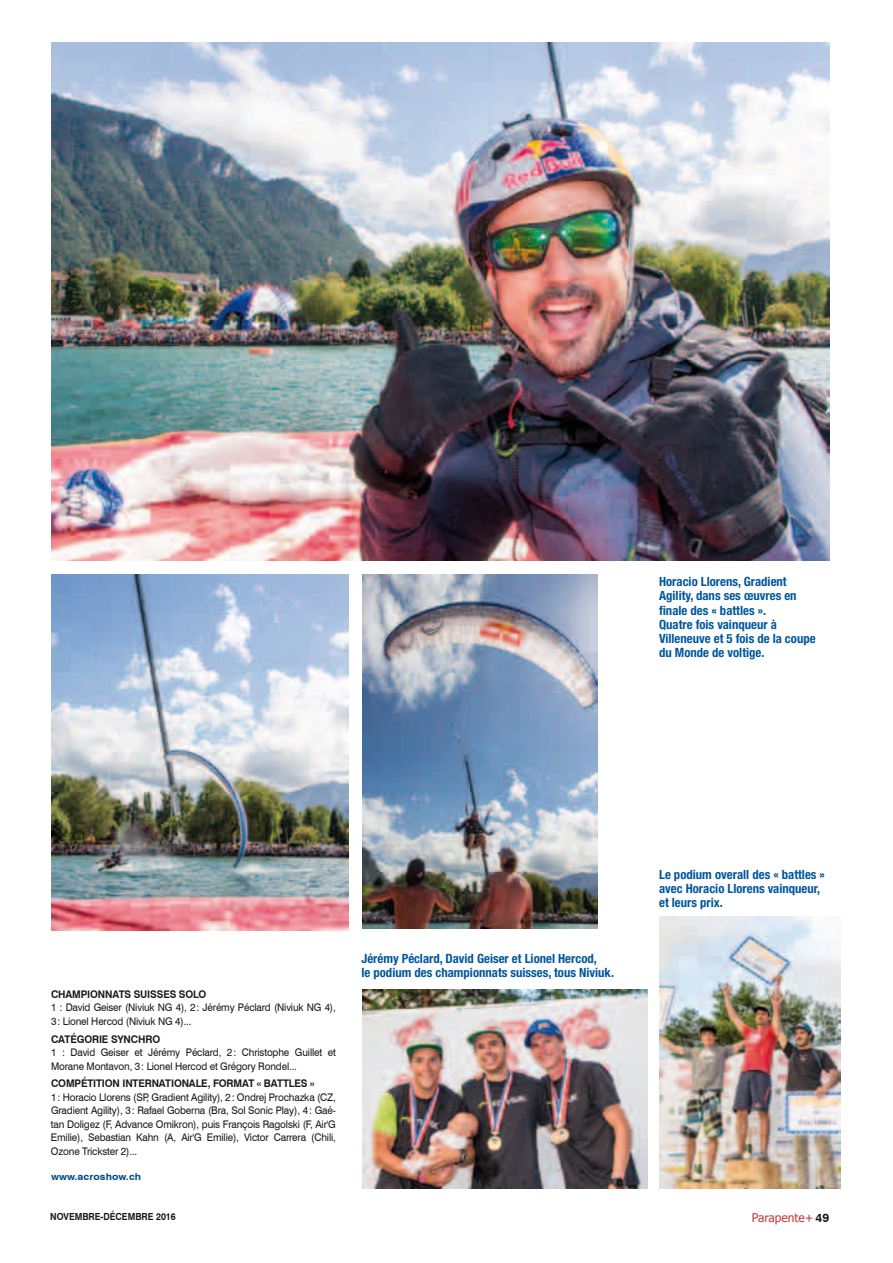
<style>
.page{position:relative;width:893px;height:1263px;background:#fff}
.page>*{position:absolute;margin:0;border:0;box-sizing:border-box;transform-origin:0 0}
.t1{font:700 condensed 12.75px/14.2px "Helvetica Neue";color:#01579d}
.t2{font:12px "Tahoma";color:#bf393c}
.t3{font:10.5px/13.5px "Swiss 721 BT";letter-spacing:-.015em;color:#1a171c;scale:.95 1}
.t4{font:700 10.5px "Swiss 721 BT";letter-spacing:-.015em;color:#1a171c;scale:.95 1}
.t5{font:700 9.75px "Swiss 721 BT";color:#1a171c;scale:.9 1}
.t6{font:700 9.45px "Swiss 721 BT";letter-spacing:.005em;color:#004b90;scale:1.11 1}
.s1{font-family:"Swiss 721 BT";font-weight:700;color:#1a171c}
</style>
<div class="page">
<img style="left:51px;top:43px;width:778px;height:518px">
<img style="left:362px;top:574px;width:236px;height:355px">
<img style="left:51px;top:574px;width:298px;height:356px">
<img style="left:362px;top:990px;width:285px;height:198px">
<img style="left:659px;top:916px;width:181px;height:272px">
<p class="t1" style="left:659px;top:574px;width:158px">Horacio Llorens, Gradient<br>Agility, dans ses œuvres en finale des « battles ».<br>Quatre fois vainqueur à<br>Villeneuve et 5 fois de la coupe du Monde de voltige.</p>
<p class="t4" style="left:51px;top:988px;width:73px">CHAMPIONNATS</p>
<p class="t4" style="left:134px;top:988px;width:78px">SU ISSES SOLO</p>
<p class="t3" style="left:51px;top:1001px;width:301px">1 : David Geiser (Niviuk NG 4), 2: Jérémy Péclard (Niviuk NG 4),<br>3: Lionel Hercod (Niviuk NG 4)...</p>
<p class="t4" style="left:51px;top:1032px;width:116px">CATÉGORIE SYNCHRO</p>
<p class="t3" style="left:51px;top:1045px;width:301px">1 : David Geiser et Jérémy Péclard, 2: Christophe Guillet et<br>Morane Montavon, 3: Lionel Hercod et Grégory Rondel...</p>
<p class="t4" style="left:51px;top:1077px;width:239px">COMPÉTITION INTERNATIONALE, FORMAT « BATTL</p>
<p class="t4" style="left:295px;top:1077px;width:23px">ES »</p>
<p class="t3" style="left:51px;top:1090px;width:301px;text-align:justify">1: Horacio Llorens (SP, Gradient Agility), 2: Ondrej Prochazka (CZ, Gradient Agility), 3: Rafael Goberna (Bra, Sol Sonic Play), 4: Gaé&shy;tan Doligez (F, Advance Omikron), puis François Ragolski (F, Air'G Emilie), Sebastian Kahn (A, Air'G Emilie), Victor Carrera (Chili, Ozone Trickster 2)...</p>
<p class="t6" style="left:51px;top:1171px;width:83px">WWW.ACROSHOW.CH</p>
<p class="t1" style="left:361px;top:951px;width:254px">Jérémy Péclard, David Geiser et Lionel Hercod,<br>le podium des championnats suisses, tous Niviuk.</p>
<p class="t1" style="left:659px;top:867px;width:167px">Le podium overall des « battles » avec Horacio Llorens vainqueur, et leurs prix.</p>
<p class="t5" style="left:50px;top:1211px;width:141px">NOVEMBRE-DÉCEMBRE 2016</p>
<p class="t2" style="left:752px;top:1209px;width:79px">Parapente+ <span class="s1">49</span></p>
</div>
